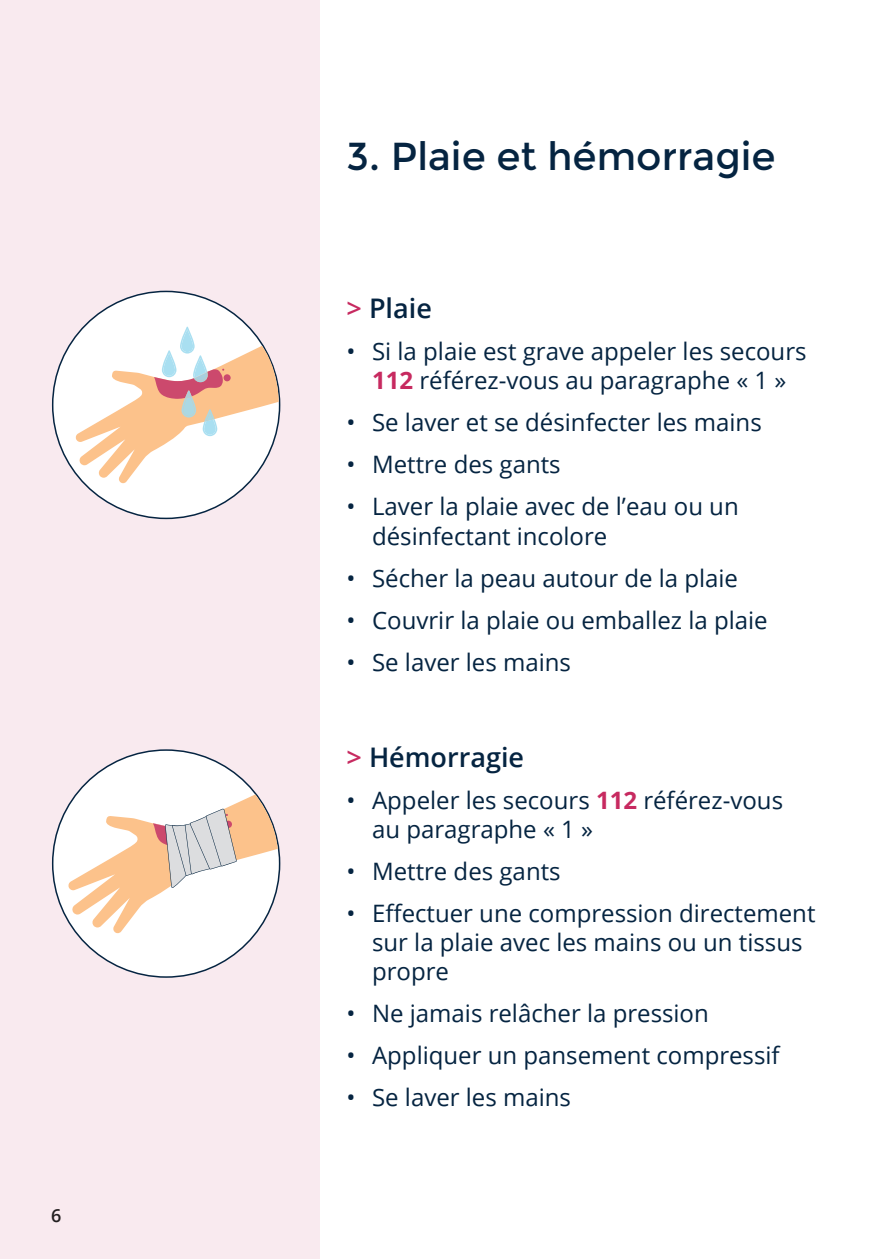
<style>
.page{position:relative;width:893px;height:1259px;background:#fff}
.page>*{position:absolute;margin:0;border:0;box-sizing:border-box;transform-origin:0 0}
.t1{font:39px "Montserrat";color:#052441}
.t2{font:600 27px "Open Sans";color:#052441}
.t3{font:24px/28.8px "Open Sans";color:#052441}
.t4{font:600 18px "Open Sans";color:#231f20}
.s1{color:#c72a60}
.s2{font-weight:700;color:#c72a60}
</style>
<div class="page">
<div style="left:0;top:0;width:320px;height:1259px;background:#f9eaef"></div>
<hr style="left:892px;top:0;width:1px;height:1259px;background:#c72a60">
<div style="left:53px;top:291px;width:227px;height:227px;background:#fff;border-radius:50%"></div>
<div style="left:53px;top:750px;width:227px;height:227px;background:#fff;border-radius:50%"></div>
<svg style="left:75px;top:327px;width:204px;height:156px"></svg>
<svg style="left:68px;top:794px;width:210px;height:139px"></svg>
<p class="t4" style="left:51px;top:1202px;width:12px">6</p>
<h1 class="t1" style="left:347px;top:133px;width:431px">3. Plaie et hémorragie</h1>
<p class="t2" style="left:347px;top:290px;width:87px"><span class="s1">&gt;</span> Plaie</p>
<p class="t3" style="left:347px;top:337px;width:462px;text-align:center">• Si la plaie est grave appeler les secours<br><span class="s2">112</span> référez-vous au paragraphe « 1 »</p>
<p class="t3" style="left:347px;top:407px;width:417px">• Se laver et se désinfecter les mains</p>
<p class="t3" style="left:347px;top:449px;width:216px">• Mettre des gants</p>
<p class="t3" style="left:372px;top:491px;width:368px;line-height:30px;text-indent:-26px">• Laver la plaie avec de l’eau ou un désinfectant incolore</p>
<p class="t3" style="left:347px;top:563px;width:393px">• Sécher la peau autour de la plaie</p>
<p class="t3" style="left:347px;top:605px;width:423px">• Couvrir la plaie ou emballez la plaie</p>
<p class="t3" style="left:347px;top:647px;width:226px">• Se laver les mains</p>
<p class="t2" style="left:347px;top:739px;width:179px"><span class="s1">&gt;</span> Hémorragie</p>
<p class="t3" style="left:372px;top:785px;width:413px;text-indent:-25px">• Appeler les secours <span class="s2">112</span> référez-vous au paragraphe « 1 »</p>
<p class="t3" style="left:347px;top:856px;width:216px">• Mettre des gants</p>
<p class="t3" style="left:372px;top:898px;width:445px;text-indent:-26px">• Effectuer une compression directement sur la plaie avec les mains ou un tissus propre</p>
<p class="t3" style="left:347px;top:998px;width:364px">• Ne jamais relâcher la pression</p>
<p class="t3" style="left:347px;top:1040px;width:435px">• Appliquer un pansement compressif</p>
<p class="t3" style="left:347px;top:1082px;width:226px">• Se laver les mains</p>
</div>
